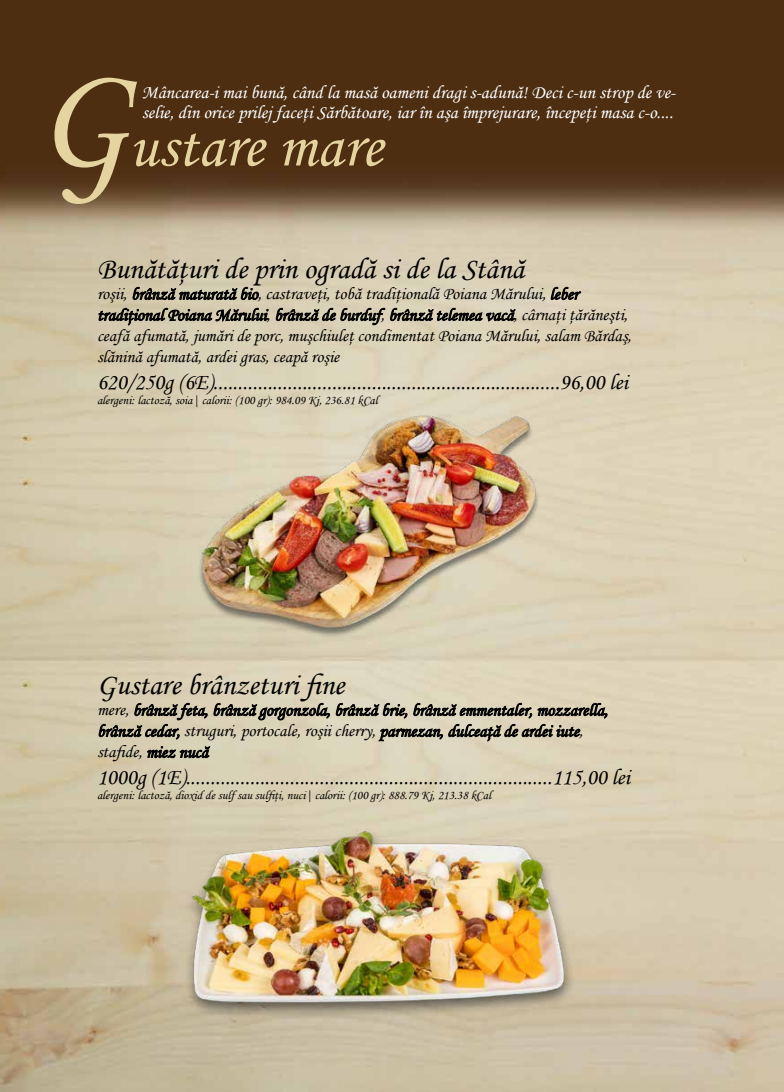
<style>
.page{position:relative;width:784px;height:1092px;background:#fff}
.page>*{position:absolute;margin:0;border:0;box-sizing:border-box;transform-origin:0 0}
.t1{font:150px "Monotype Corsiva";color:#e6d4a0}
.t2{font:62.5px "Monotype Corsiva";color:#e6d4a0}
.t3{font:30px "Monotype Corsiva";color:#000}
.t4{font:22.5px "Monotype Corsiva";color:#000}
.t5{font:18.75px/20px "Monotype Corsiva";color:#fff}
.t6{font:17.5px/21px "Monotype Corsiva";color:#000}
.t7{font:12.5px "Monotype Corsiva";color:#000}
</style>
<div class="page">
<img style="left:0;top:0;width:783px;height:1091px">
<img style="left:192px;top:335px;width:361px;height:361px">
<img style="left:180px;top:816px;width:401px;height:227px">
<h1 class="t1" style="left:35px;top:28px;width:94px">G</h1>
<p class="t5" style="left:142px;top:82px;width:535px">Mâncarea-i mai bună, când la masă oameni dragi s-adună! Deci c-un strop de ve&shy;selie, din orice prilej faceţi Sărbătoare, iar în aşa împrejurare, începeţi masa c-o....</p>
<h2 class="t2" style="left:128px;top:108px;width:255px">ustare mare</h2>
<h3 class="t3" style="left:97px;top:251px;width:428px">Bunătăţuri de prin ogradă si de la Stână</h3>
<p class="t6" style="left:97px;top:283px;width:535px">roşii, brânză maturată bio, castraveţi, tobă tradiţională Poiana Mărului, leber tradiţional Poiana Mărului, brânză de burduf, brânză telemea vacă, cârnaţi ţărăneşti, ceafă afumată, jumări de porc, muşchiuleţ condimentat Poiana Mărului, salam Bărdaş, slănină afumată, ardei gras, ceapă roşie</p>
<p class="t4" style="left:97px;top:369px;width:532px">620/250g (6E)......................................................................96,00 lei</p>
<p class="t7" style="left:97px;top:393px;width:282px">alergeni: lactoză, soia| calorii: (100 gr): 984.09 Kj, 236.81 kCal</p>
<h3 class="t3" style="left:97px;top:667px;width:249px">Gustare brânzeturi fine</h3>
<p class="t6" style="left:97px;top:699px;width:512px">mere, brânză feta, brânză gorgonzola, brânză brie, brânză emmentaler, mozzarella, brânză cedar, struguri, portocale, roşii cherry, parmezan, dulceaţă de ardei iute, stafide, miez nucă</p>
<p class="t4" style="left:97px;top:763px;width:534px">1000g (1E)..........................................................................115,00 lei</p>
<p class="t7" style="left:97px;top:788px;width:395px">alergeni: lactoză, dioxid de sulf sau sulfiţi, nuci| calorii: (100 gr): 888.79 Kj, 213.38 kCal</p>
</div>
